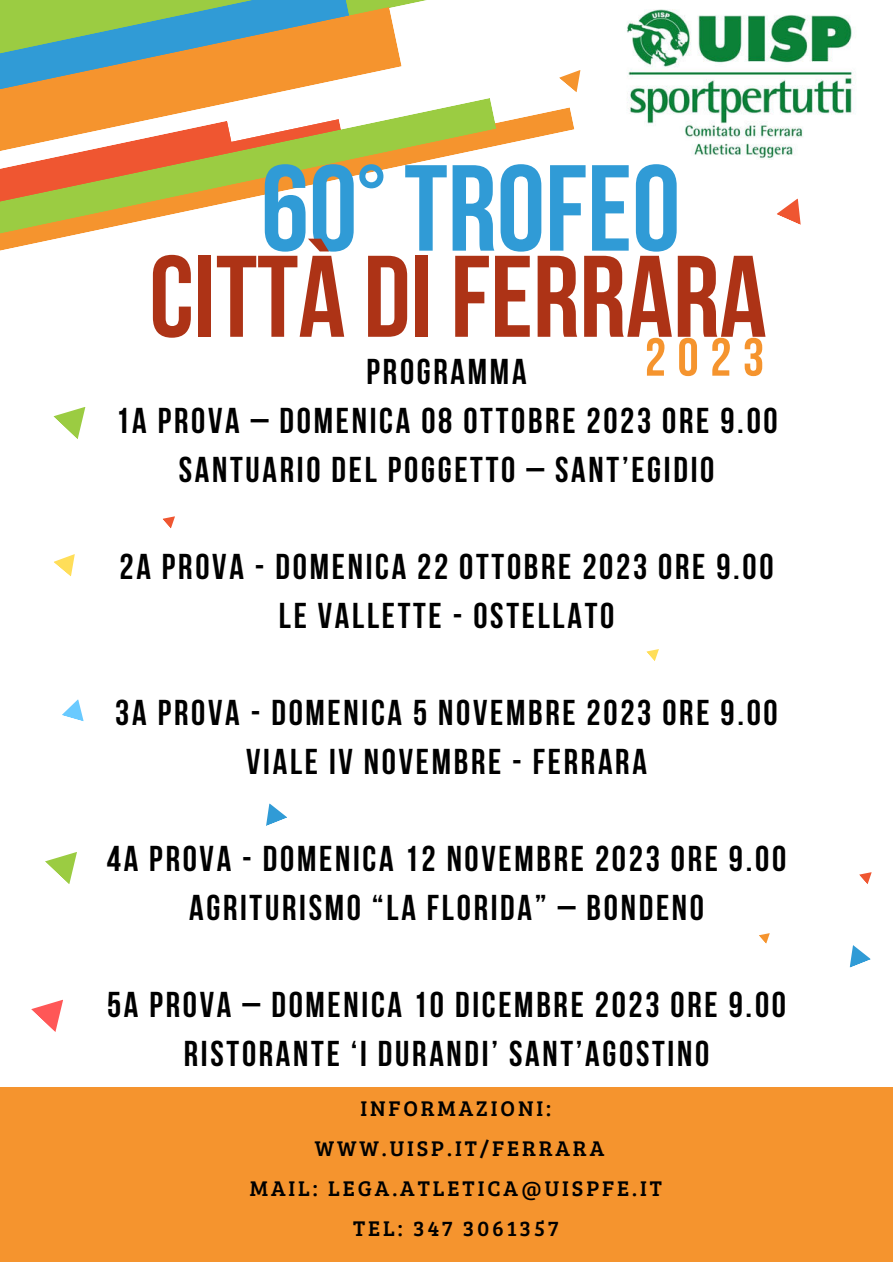
<style>
.page{position:relative;width:893px;height:1264px;background:#fff}
.page>*{position:absolute;margin:0;border:0;box-sizing:border-box;transform-origin:0 0}
.t1{font:700 122.1px "Bebas Neue";color:#309bd6}
.t2{font:700 115.65px "Bebas Neue";color:#ad3316}
.t3{font:700 53.55px "Bebas Neue";color:#f5942e}
.t4{font:700 35.7px/48.6px "Bebas Neue";letter-spacing:.075em;color:#000;text-align:center}
.t5{font:21.9px/39.8px "Bree Serif";letter-spacing:.135em;color:#000;text-align:center}
</style>
<div class="page">
<svg style="left:0;top:7px;width:227px;height:91px;background:#91a475"></svg>
<svg style="left:227px;top:0;width:354px;height:142px"></svg>
<svg style="left:0;top:98px;width:496px;height:153px"></svg>
<svg style="left:558px;top:70px;width:22px;height:23px"></svg>
<svg style="left:759px;top:933px;width:10px;height:11px"></svg>
<svg style="left:777px;top:198px;width:23px;height:27px"></svg>
<svg style="left:62px;top:699px;width:22px;height:22px"></svg>
<svg style="left:849px;top:945px;width:22px;height:22px"></svg>
<svg style="left:53px;top:407px;width:32px;height:32px"></svg>
<svg style="left:859px;top:872px;width:12px;height:12px"></svg>
<div style="left:0;top:1087px;width:892px;height:174px;background:#f5942e"></div>
<svg style="left:54px;top:554px;width:21px;height:23px"></svg>
<svg style="left:45px;top:852px;width:32px;height:32px"></svg>
<svg style="left:31px;top:999px;width:32px;height:33px"></svg>
<svg style="left:266px;top:803px;width:21px;height:23px"></svg>
<svg style="left:163px;top:516px;width:12px;height:13px"></svg>
<svg style="left:646px;top:649px;width:13px;height:12px"></svg>
<img style="left:627px;top:9px;width:228px;height:151px">
<h1 class="t1" style="left:261px;top:141px;width:421px">60° TROFEO</h1>
<h2 class="t2" style="left:149px;top:233px;width:619px">CITTÀ DI FERRARA</h2>
<p class="t4" style="left:366px;top:347px;width:161px">PROGRAMMA</p>
<h3 class="t3" style="left:644px;top:328px;width:121px">2023</h3>
<p class="t4" style="left:115px;top:396px;width:663px">1A PROVA – DOMENICA 08 OTTOBRE 2023 ORE 9.00<br>SANTUARIO DEL POGGETTO – SANT’EGIDIO</p>
<p class="t4" style="left:119px;top:542px;width:655px">2A PROVA - DOMENICA 22 OTTOBRE 2023 ORE 9.00<br>LE VALLETTE - OSTELLATO</p>
<p class="t4" style="left:115px;top:688px;width:664px">3A PROVA - DOMENICA 5 NOVEMBRE 2023 ORE 9.00<br>VIALE IV NOVEMBRE - FERRARA</p>
<p class="t4" style="left:107px;top:834px;width:680px">4A PROVA - DOMENICA 12 NOVEMBRE 2023 ORE 9.00<br>AGRITURISMO “LA FLORIDA” – BONDENO</p>
<p class="t4" style="left:107px;top:980px;width:680px">5A PROVA – DOMENICA 10 DICEMBRE 2023 ORE 9.00<br>RISTORANTE ‘I DURANDI’ SANT’AGOSTINO</p>
<p class="t5" style="left:250px;top:1087px;width:413px">INFORMAZIONI:<br>WWW.UISP.IT/FERRARA<br>MAIL: LEGA.ATLETICA@UISPFE.IT<br>TEL: 347 3061357</p>
</div>
